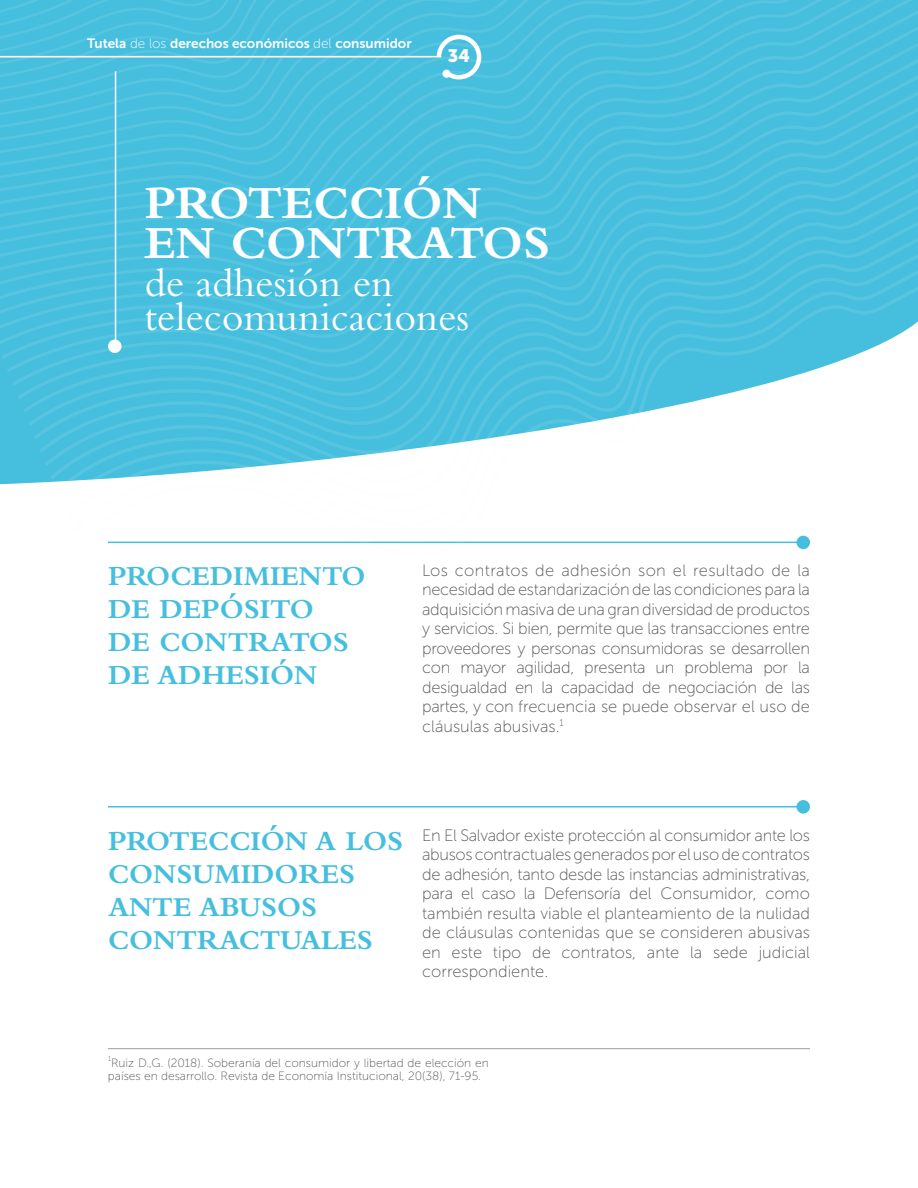
<style>
.page{position:relative;width:918px;height:1188px;background:#fff}
.page>*{position:absolute;margin:0;border:0;box-sizing:border-box;transform-origin:0 0}
.t1{font:700 48px/40.5px "Bembo";color:#fff}
.t2{font:42px/34.5px "Bembo";color:#fff}
.t3{font:700 28.5px/33px "Bembo";color:#46bfde}
.t4{font:18px "Museo Sans 900";color:#fff}
.t5{font:16.5px/19.5px "Museo Sans 100";color:#575756;text-align:justify}
.t6{font:13.5px "Museo Sans 700";color:#fff}
.t7{font:12px/13.5px "Museo Sans 100";color:#575756}
.t8{font:7.05px "Museo Sans 100";color:#575756}
.s1{font-family:"Museo Sans 100"}
</style>
<div class="page">
<hr style="left:108px;top:1048px;width:702px;height:1px;background:#9d9d9c">
<hr style="left:108px;top:806px;width:690px;height:1px;background:#46bfde">
<div style="left:796px;top:800px;width:14px;height:14px;background:#46bfde;border-radius:50%"></div>
<svg style="left:0;top:6px;width:918px;height:340px;background:#49bfde"></svg>
<svg style="left:1px;top:21px;width:917px;height:338px;background:#49bfde"></svg>
<svg style="left:7px;top:35px;width:911px;height:337px;background:#4cc0de"></svg>
<svg style="left:12px;top:49px;width:906px;height:337px;background:#53c3df"></svg>
<svg style="left:18px;top:63px;width:900px;height:336px;background:#4bc0de"></svg>
<svg style="left:23px;top:77px;width:895px;height:336px;background:#4ac0de"></svg>
<svg style="left:28px;top:92px;width:890px;height:334px;background:#49c0de"></svg>
<svg style="left:34px;top:106px;width:884px;height:334px;background:#49c0de"></svg>
<svg style="left:39px;top:120px;width:879px;height:334px;background:#49c0de"></svg>
<svg style="left:45px;top:134px;width:873px;height:335px;background:#49c0de"></svg>
<svg style="left:50px;top:148px;width:868px;height:334px;background:#49c0de"></svg>
<svg style="left:56px;top:163px;width:862px;height:319px;background:#49c0de"></svg>
<svg style="left:61px;top:177px;width:857px;height:305px;background:#4ac0de"></svg>
<svg style="left:67px;top:191px;width:851px;height:291px;background:#4ac0de"></svg>
<svg style="left:72px;top:205px;width:846px;height:277px;background:#4ac0de"></svg>
<svg style="left:78px;top:220px;width:840px;height:330px"></svg>
<p class="t6" style="left:87px;top:36px;width:326px">Tutela <span class="s1">de los</span> derechos económicos <span class="s1">del</span> consumidor</p>
<p class="t4" style="left:448px;top:45px;width:24px">34</p>
<h1 class="t1" style="left:145px;top:182px;width:407px">PROTECCIÓN<br>EN CONTRATOS</h1>
<h2 class="t2" style="left:145px;top:264px;width:326px">de adhesión en telecomunicaciones</h2>
<h3 class="t3" style="left:108px;top:560px;width:259px">PROCEDIMIENTO<br>DE DEPÓSITO<br>DE CONTRATOS<br>DE ADHESIÓN</h3>
<p class="t5" style="left:422px;top:561px;width:389px">Los contratos de adhesión son el resultado de la necesidad de estandarización de las condiciones para la adquisición masiva de una gran diversidad de productos y servicios. Si bien, permite que las transacciones entre proveedores y personas consumidoras se desarrollen con mayor agilidad, presenta un problema por la desigualdad en la capacidad de negociación de las partes, y con frecuencia se puede observar el uso de cláusulas abusivas.<sup>1</sup></p>
<h3 class="t3" style="left:108px;top:825px;width:297px">PROTECCIÓN A LOS<br>CONSUMIDORES<br>ANTE ABUSOS<br>CONTRACTUALES</h3>
<p class="t5" style="left:422px;top:826px;width:389px">En El Salvador existe protección al consumidor ante los abusos contractuales generados por el uso de contratos de adhesión, tanto desde las instancias administrativas, para el caso la Defensoría del Consumidor, como también resulta viable el planteamiento de la nulidad de cláusulas contenidas que se consideren abusivas en este tipo de contratos, ante la sede judicial correspondiente.</p>
<p class="t8" style="left:108px;top:1055px;width:5px">1</p>
<p class="t7" style="left:108px;top:1056px;width:382px">Ruiz D.,G. (2018). Soberanía del consumidor y libertad de elección en países en desarrollo. Revista de Economía Institucional, 20(38), 71-95.</p>
</div>
